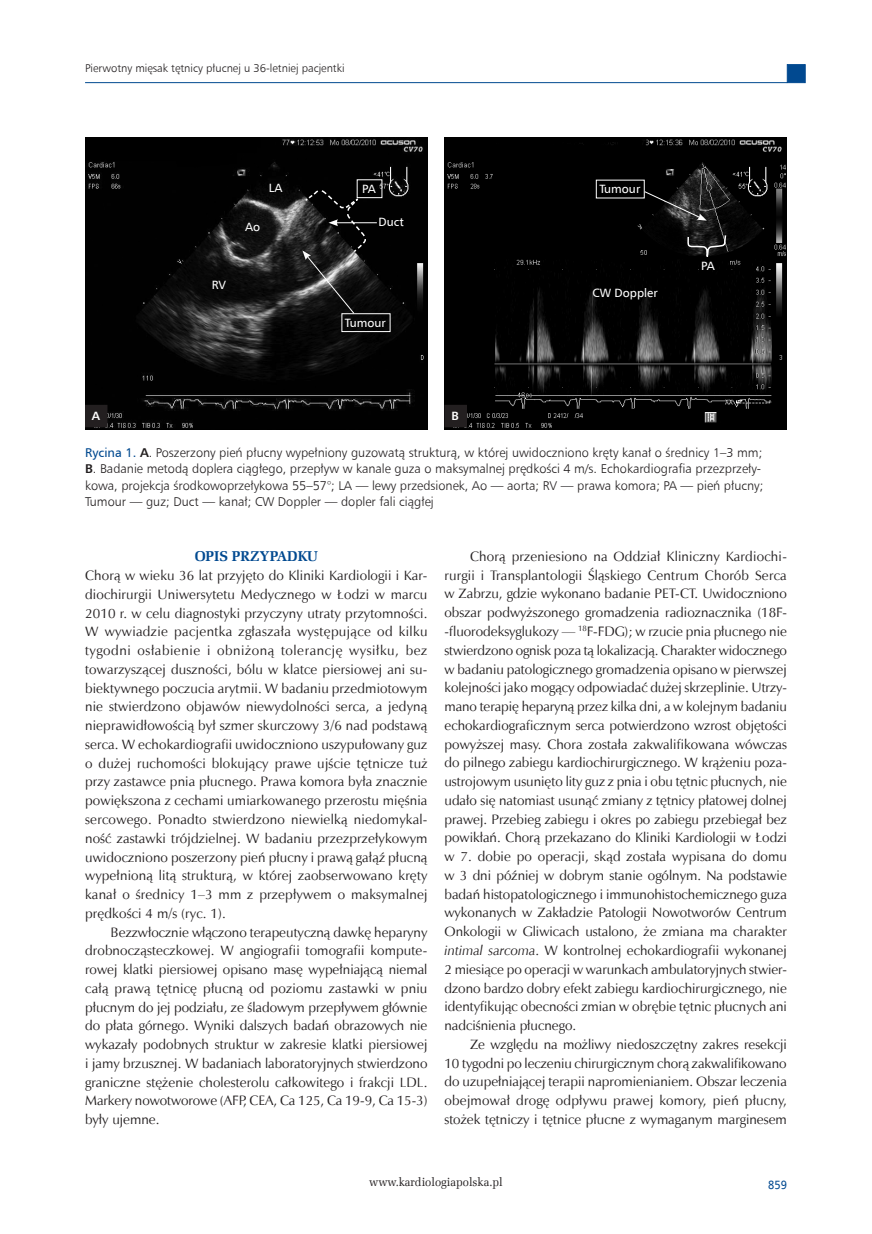
<style>
.page{position:relative;width:872px;height:1234px;background:#fff}
.page>*{position:absolute;margin:0;border:0;box-sizing:border-box;transform-origin:0 0}
._06_Srodtytul_1{font:700 14.25px "Zapf Ellipt EU";color:#014990}
._09_Tekst_PL{font:13.65px/18.8px "Zapf Humnst EU";color:#231f20;text-align:justify}
._09_Tekst_pierwszy_P{font:13.65px/18.8px "Zapf Humnst EU";letter-spacing:.015em;color:#231f20;text-align:justify}
._26_Rycina_podpis{font:12.75px/16.5px "Humnst 777 Lt EU";color:#231f20}
.rycina_napisy_biale{font:12px "Humnst 777 EU";color:#fff}
.t1{font:12px "Zapf Ellipt EU";color:#231f20;scale:.95 1}
.t2{font:12px "Humnst 777 EU";color:#014990;scale:.9 1}
.literki__A_B{font:700 12px "Humnst 777 EU";color:#fff}
.t3{font:11.25px "Humnst 777 Lt EU";color:#231f20}
.s1{font-family:"Humnst 777 EU";color:#014990}
.s2{font-family:"Humnst 777 EU";font-weight:700}
.s3{font-style:italic}
</style>
<div class="page">
<hr style="left:85px;top:82px;width:702px;height:1px;background:#014990">
<div style="left:787px;top:64px;width:18px;height:19px;background:#014990;border:1px solid #014990"></div>
<img style="left:85px;top:138px;width:342px;height:292px">
<img style="left:444px;top:138px;width:343px;height:292px">
<div style="left:85px;top:405px;width:22px;height:22px;background:#231f20"></div>
<div style="left:445px;top:405px;width:21px;height:22px;background:#231f20"></div>
<div style="left:444px;top:405px;width:23px;height:22px;border:1px solid #231f20"></div>
<div style="left:341px;top:313px;width:49px;height:19px;border:1px solid #fff"></div>
<div style="left:357px;top:179px;width:25px;height:19px;border:1px solid #fff"></div>
<hr style="left:335px;top:222px;width:42px;height:1px;background:#fff">
<svg style="left:644px;top:191px;width:63px;height:29px;background:#2b2b2b"></svg>
<svg style="left:302px;top:189px;width:65px;height:125px;background:#282828"></svg>
<svg style="left:686px;top:234px;width:41px;height:70px;background:#101010"></svg>
<p class="t3" style="left:85px;top:61px;width:261px">Pierwotny mięsak tętnicy płucnej u 36-letniej pacjentki</p>
<p class="rycina_napisy_biale" style="left:245px;top:219px;width:16px">Ao</p>
<p class="rycina_napisy_biale" style="left:269px;top:180px;width:15px">LA</p>
<p class="rycina_napisy_biale" style="left:362px;top:182px;width:15px">PA</p>
<p class="rycina_napisy_biale" style="left:378px;top:214px;width:27px">Duct</p>
<p class="rycina_napisy_biale" style="left:212px;top:277px;width:16px">RV</p>
<p class="rycina_napisy_biale" style="left:345px;top:315px;width:42px">Tumour</p>
<p class="rycina_napisy_biale" style="left:599px;top:181px;width:42px">Tumour</p>
<p class="rycina_napisy_biale" style="left:592px;top:285px;width:67px">CW Doppler</p>
<p class="rycina_napisy_biale" style="left:701px;top:258px;width:15px">PA</p>
<p class="literki__A_B" style="left:92px;top:408px;width:10px">A</p>
<p class="literki__A_B" style="left:451px;top:408px;width:9px">B</p>
<p class="_26_Rycina_podpis" style="left:85px;top:443px;width:680px"><span class="s1">Rycina 1.</span> <span class="s2">A</span>. Poszerzony pień płucny wypełniony guzowatą strukturą, w której uwidoczniono kręty kanał o średnicy 1–3 mm; <span class="s2">B</span>. Badanie metodą doplera ciągłego, przepływ w kanale guza o maksymalnej prędkości 4 m/s. Echokardiografia przezprzeły&shy;kowa, projekcja środkowoprzełykowa 55–57°; LA — lewy przedsionek, Ao — aorta; RV — prawa komora; PA — pień płucny; Tumour — guz; Duct — kanał; CW Doppler — dopler fali ciągłej</p>
<p class="_06_Srodtytul_1" style="left:195px;top:547px;width:125px">OPIS PRZYPADKU</p>
<p class="_09_Tekst_pierwszy_P" style="left:85px;top:566px;width:344px">Chorą w wieku 36 lat przyjęto do Kliniki Kardiologii i Kar&shy;diochirurgii Uniwersytetu Medycznego w Łodzi w marcu 2010 r. w celu diagnostyki przyczyny utraty przytomności.<br>W wywiadzie pacjentka zgłaszała występujące od kilku tygodni osłabienie i obniżoną tolerancję wysiłku, bez towarzyszącej duszności, bólu w klatce piersiowej ani su&shy;biektywnego poczucia arytmii. W badaniu przedmiotowym nie stwierdzono objawów niewydolności serca, a jedyną nieprawidłowością był szmer skurczowy 3/6 nad podstawą serca. W echokardiografii uwidoczniono uszypułowany guz o dużej ruchomości blokujący prawe ujście tętnicze tuż przy zastawce pnia płucnego. Prawa komora była znacznie powiększona z cechami umiarkowanego przerostu mięśnia sercowego. Ponadto stwierdzono niewielką niedomykal&shy;ność zastawki trójdzielnej. W badaniu przezprzełykowym uwidoczniono poszerzony pień płucny i prawą gałąź płucną wypełnioną litą strukturą, w której zaobserwowano kręty kanał o średnicy 1–3 mm z przepływem o maksymalnej prędkości 4 m/s (ryc. 1).</p>
<p class="_09_Tekst_PL" style="left:85px;top:922px;width:344px;text-indent:26px">Bezzwłocznie włączono terapeutyczną dawkę heparyny drobnocząsteczkowej. W angiografii tomografii kompute&shy;rowej klatki piersiowej opisano masę wypełniającą niemal całą prawą tętnicę płucną od poziomu zastawki w pniu płucnym do jej podziału, ze śladowym przepływem głównie do płata górnego. Wyniki dalszych badań obrazowych nie wykazały podobnych struktur w zakresie klatki piersiowej i jamy brzusznej. W badaniach laboratoryjnych stwierdzono graniczne stężenie cholesterolu całkowitego i frakcji LDL.<br>Markery nowotworowe (AFP, CEA, Ca 125, Ca 19-9, Ca 15‑3) były ujemne.</p>
<p class="_09_Tekst_PL" style="left:444px;top:546px;width:344px;text-indent:26px">Chorą przeniesiono na Oddział Kliniczny Kardiochi&shy;rurgii i Transplantologii Śląskiego Centrum Chorób Serca w Zabrzu, gdzie wykonano badanie PET-CT. Uwidoczniono obszar podwyższonego gromadzenia radioznacznika (18F--fluorodeksyglukozy — <sup>18</sup>F-FDG); w rzucie pnia płucnego nie stwierdzono ognisk poza tą lokalizacją. Charakter widocznego w badaniu patologicznego gromadzenia opisano w pierwszej kolejności jako mogący odpowiadać dużej skrzeplinie. Utrzy&shy;mano terapię heparyną przez kilka dni, a w kolejnym badaniu echokardiograficznym serca potwierdzono wzrost objętości powyższej masy. Chora została zakwalifikowana wówczas do pilnego zabiegu kardiochirurgicznego. W krążeniu poza&shy;ustrojowym usunięto lity guz z pnia i obu tętnic płucnych, nie udało się natomiast usunąć zmiany z tętnicy płatowej dolnej prawej. Przebieg zabiegu i okres po zabiegu przebiegał bez powikłań. Chorą przekazano do Kliniki Kardiologii w Łodzi w 7. dobie po operacji, skąd została wypisana do domu w 3 dni później w dobrym stanie ogólnym. Na podstawie badań histopatologicznego i immunohistochemicznego guza wykonanych w Zakładzie Patologii Nowotworów Centrum Onkologii w Gliwicach ustalono, że zmiana ma charakter <span class="s3">intimal sarcoma</span>. W kontrolnej echokardiografii wykonanej 2 miesiące po operacji w warunkach ambulatoryjnych stwier&shy;dzono bardzo dobry efekt zabiegu kardiochirurgicznego, nie identyfikując obecności zmian w obrębie tętnic płucnych ani nadciśnienia płucnego.</p>
<p class="_09_Tekst_PL" style="left:444px;top:1034px;width:344px;text-indent:26px">Ze względu na możliwy niedoszczętny zakres resekcji 10 tygodni po leczeniu chirurgicznym chorą zakwalifikowano do uzupełniającej terapii napromienianiem. Obszar leczenia obejmował drogę odpływu prawej komory, pień płucny, stożek tętniczy i tętnice płucne z wymaganym marginesem</p>
<p class="t1" style="left:369px;top:1173px;width:142px">www.kardiologiapolska.pl</p>
<p class="t2" style="left:768px;top:1176px;width:22px">859</p>
</div>
